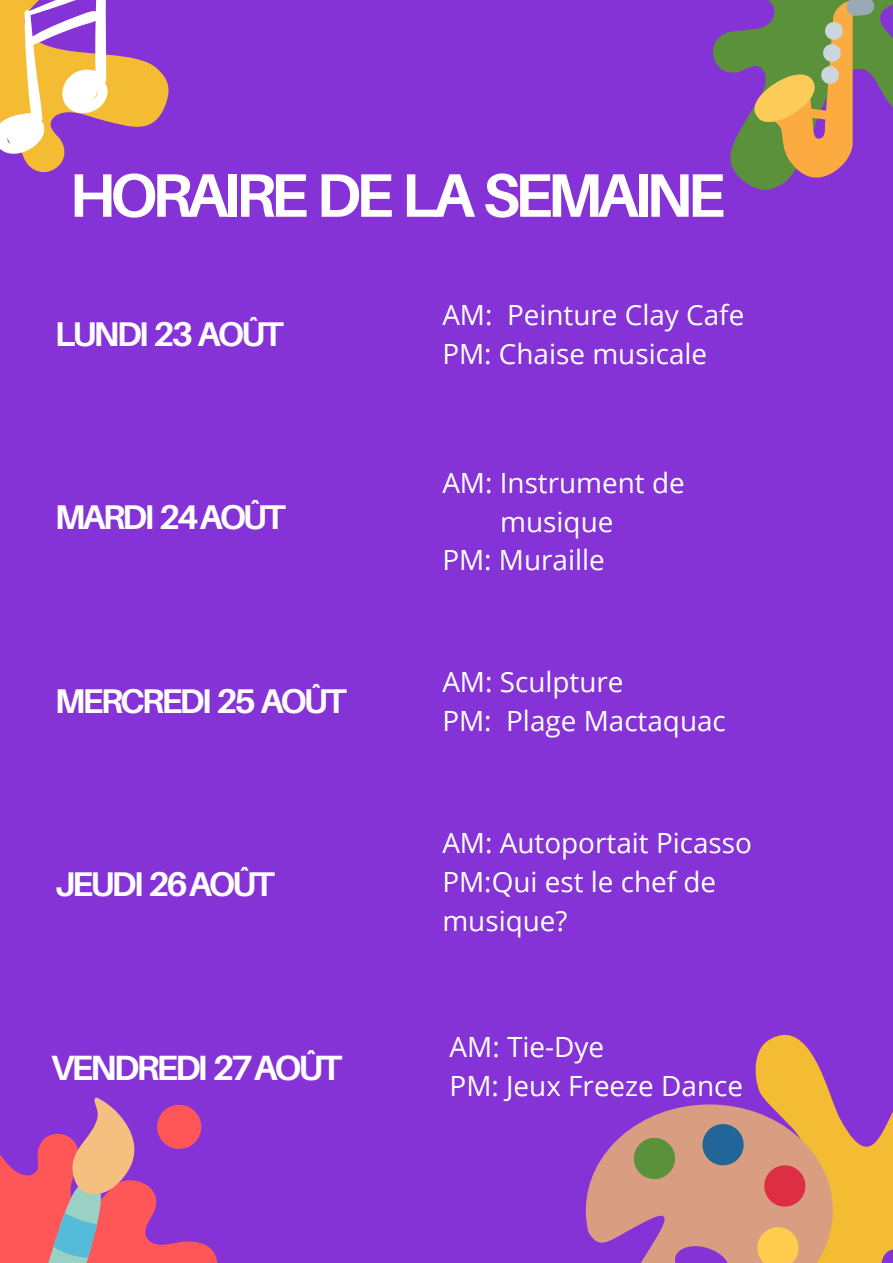
<style>
.page{position:relative;width:893px;height:1263px;background:#8533d6}
.page>*{position:absolute;margin:0;border:0;box-sizing:border-box;transform-origin:0 0}
.t1{font:700 61.5px "Aileron";letter-spacing:-.085em;color:#fff}
.t2{font:700 35.1px "Aileron";letter-spacing:-.085em;color:#fff}
.t3{font:700 34.35px "Aileron";letter-spacing:-.085em;color:#fff}
.t4{font:27.9px/38.8px "Open Sans";color:#fff}
</style>
<div class="page">
<svg style="left:713px;top:32px;width:58px;height:158px"></svg>
<svg style="left:0;top:1154px;width:218px;height:109px"></svg>
<svg style="left:586px;top:1035px;width:307px;height:228px"></svg>
<svg style="left:729px;top:0;width:164px;height:189px"></svg>
<svg style="left:0;top:0;width:168px;height:173px"></svg>
<svg style="left:3px;top:1097px;width:211px;height:166px"></svg>
<p class="t1" style="left:69px;top:157px;width:657px">HORAIRE DE LA SEMAINE</p>
<p class="t3" style="left:55px;top:313px;width:230px">LUNDI 23 AOÛT</p>
<p class="t3" style="left:55px;top:496px;width:232px">MARDI 24AOÛT</p>
<p class="t3" style="left:55px;top:679px;width:293px">MERCREDI 25 AOÛT</p>
<p class="t3" style="left:55px;top:862px;width:221px">JEUDI 26AOÛT</p>
<p class="t2" style="left:50px;top:1046px;width:293px">VENDREDI 27AOÛT</p>
<p class="t4" style="left:442px;top:295px;width:303px">AM: Peinture Clay Cafe</p>
<p class="t4" style="left:442px;top:334px;width:266px">PM: Chaise musicale</p>
<p class="t4" style="left:442px;top:462px;width:244px">AM: Instrument de</p>
<p class="t4" style="left:500px;top:501px;width:115px">musique</p>
<p class="t4" style="left:442px;top:540px;width:164px">PM: Muraille</p>
<p class="t4" style="left:442px;top:661px;width:183px">AM: Sculpture</p>
<p class="t4" style="left:442px;top:700px;width:285px">PM: Plage Mactaquac</p>
<p class="t4" style="left:442px;top:823px;width:311px">AM: Autoportait Picasso</p>
<p class="t4" style="left:442px;top:862px;width:275px">PM:Qui est le chef de musique?</p>
<p class="t4" style="left:449px;top:1026px;width:156px">AM: Tie-Dye</p>
<p class="t4" style="left:449px;top:1065px;width:295px">PM: Jeux Freeze Dance</p>
</div>
